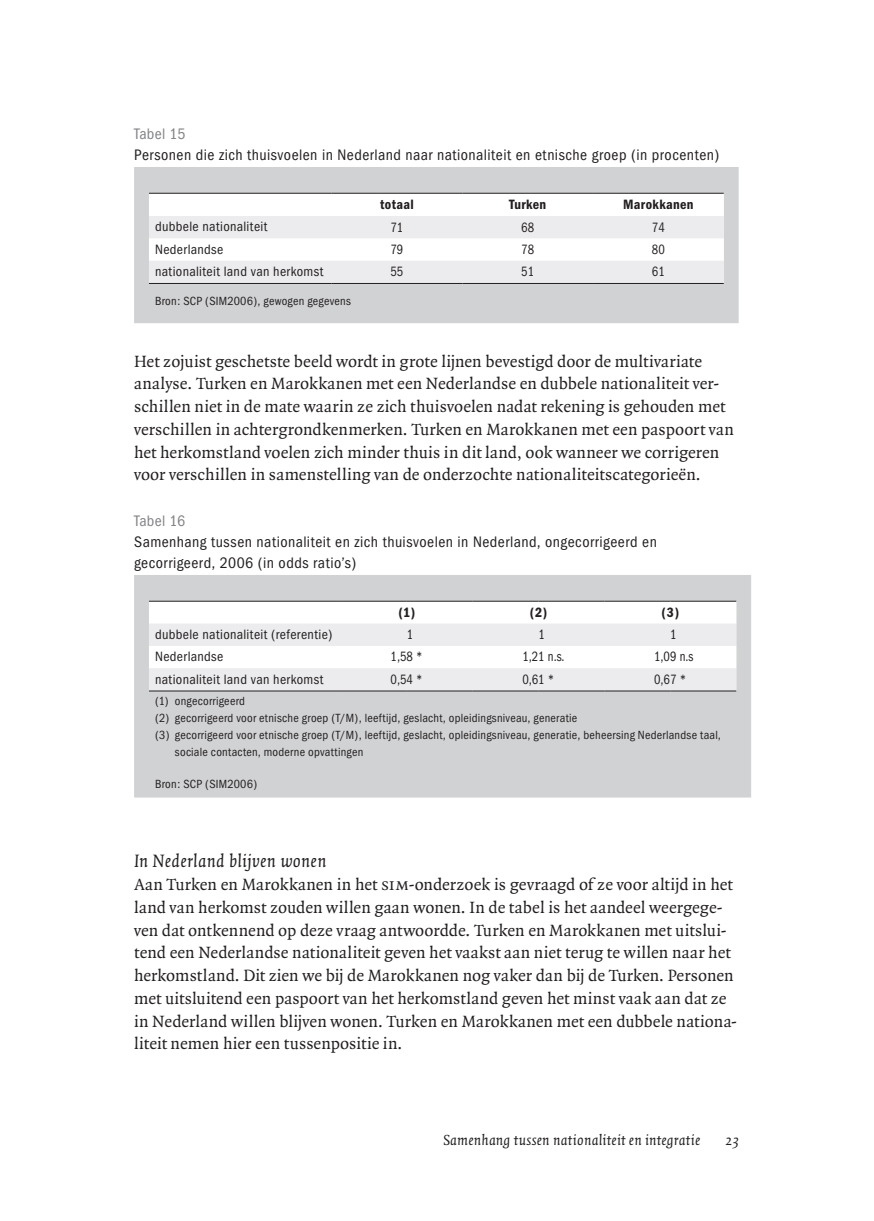
<style>
.page{position:relative;width:874px;height:1221px;background:#fff}
.page>*{position:absolute;margin:0;border:0;box-sizing:border-box;transform-origin:0 0}
.t1{font:italic 19.25px "Quadraat";letter-spacing:.015em;color:#231f20}
.t2{font:17.5px/22.8px "Quadraat";color:#231f20}
.t3{font:condensed 15.75px/21px "Franklin Gothic";letter-spacing:.03em;color:#231f20}
.t4{font:italic 15.75px "Quadraat";letter-spacing:.015em;color:#231f20}
.t5{font:condensed 15.75px "Franklin Gothic";letter-spacing:.015em;color:#808285}
.t6{font:condensed 14px "Franklin Gothic";letter-spacing:.02em;color:#231f20}
.t7{font:condensed 14px "Franklin Gothic";letter-spacing:.02em;color:#231f20;scale:.9 1}
.t8{font:600 condensed 14px "Franklin Gothic";letter-spacing:.025em;color:#231f20}
.t9{font:condensed 12.25px "Franklin Gothic";letter-spacing:.02em;color:#231f20}
.s1{font-family:"Quadraat Small Caps"}
</style>
<div class="page">
<div style="left:134px;top:167px;width:604px;height:156px;background:#d1d2d4"></div>
<svg style="left:149px;top:194px;width:574px;height:89px"></svg>
<hr style="left:149px;top:283px;width:182px;height:1px;background:#231f20">
<hr style="left:331px;top:283px;width:131px;height:1px;background:#231f20">
<hr style="left:462px;top:283px;width:130px;height:1px;background:#231f20">
<hr style="left:592px;top:283px;width:131px;height:1px;background:#231f20">
<hr style="left:149px;top:193px;width:182px;height:1px;background:#231f20">
<hr style="left:331px;top:193px;width:131px;height:1px;background:#231f20">
<hr style="left:462px;top:193px;width:130px;height:1px;background:#231f20">
<hr style="left:592px;top:193px;width:131px;height:1px;background:#231f20">
<div style="left:134px;top:575px;width:616px;height:222px;background:#d1d2d4"></div>
<svg style="left:149px;top:601px;width:586px;height:89px"></svg>
<hr style="left:149px;top:690px;width:192px;height:1px;background:#231f20">
<hr style="left:341px;top:690px;width:65px;height:1px;background:#231f20">
<hr style="left:406px;top:690px;width:66px;height:1px;background:#231f20">
<hr style="left:472px;top:690px;width:66px;height:1px;background:#231f20">
<hr style="left:538px;top:690px;width:66px;height:1px;background:#231f20">
<hr style="left:604px;top:690px;width:66px;height:1px;background:#231f20">
<hr style="left:670px;top:690px;width:65px;height:1px;background:#231f20">
<hr style="left:149px;top:600px;width:192px;height:1px;background:#231f20">
<hr style="left:341px;top:600px;width:65px;height:1px;background:#231f20">
<hr style="left:406px;top:600px;width:66px;height:1px;background:#231f20">
<hr style="left:472px;top:600px;width:66px;height:1px;background:#231f20">
<hr style="left:538px;top:600px;width:66px;height:1px;background:#231f20">
<hr style="left:604px;top:600px;width:66px;height:1px;background:#231f20">
<hr style="left:670px;top:600px;width:65px;height:1px;background:#231f20">
<p class="t5" style="left:134px;top:125px;width:53px">Tabel 15</p>
<p class="t3" style="left:134px;top:144px;width:586px">Personen die zich thuisvoelen in Nederland naar nationaliteit en etnische groep (in procenten)</p>
<p class="t8" style="left:380px;top:196px;width:35px">totaal</p>
<p class="t8" style="left:509px;top:196px;width:39px">Turken</p>
<p class="t8" style="left:623px;top:196px;width:72px">Marokkanen</p>
<p class="t6" style="left:155px;top:219px;width:114px">dubbele nationaliteit</p>
<p class="t7" style="left:390px;top:219px;width:16px">71</p>
<p class="t7" style="left:521px;top:219px;width:16px">68</p>
<p class="t7" style="left:651px;top:219px;width:16px">74</p>
<p class="t6" style="left:155px;top:241px;width:70px">Nederlandse</p>
<p class="t7" style="left:390px;top:241px;width:16px">79</p>
<p class="t7" style="left:521px;top:241px;width:16px">78</p>
<p class="t7" style="left:651px;top:241px;width:16px">80</p>
<p class="t6" style="left:155px;top:264px;width:170px">nationaliteit land van herkomst</p>
<p class="t7" style="left:390px;top:264px;width:16px">55</p>
<p class="t7" style="left:521px;top:264px;width:16px">51</p>
<p class="t7" style="left:651px;top:264px;width:16px">61</p>
<p class="t9" style="left:155px;top:294px;width:197px">Bron: SCP (SIM2006), gewogen gegevens</p>
<p class="t2" style="left:134px;top:350px;width:601px">Het zojuist geschetste beeld wordt in grote lijnen bevestigd door de multivariate analyse. Turken en Marokkanen met een Nederlandse en dubbele nationaliteit ver&shy;schillen niet in de mate waarin ze zich thuisvoelen nadat rekening is gehouden met verschillen in achtergrondkenmerken. Turken en Marokkanen met een paspoort van het herkomstland voelen zich minder thuis in dit land, ook wanneer we corrigeren voor verschillen in samenstelling van de onderzochte nationaliteitscategorieën.</p>
<p class="t5" style="left:134px;top:512px;width:53px">Tabel 16</p>
<p class="t3" style="left:134px;top:531px;width:524px">Samenhang tussen nationaliteit en zich thuisvoelen in Nederland, ongecorrigeerd en gecorrigeerd, 2006 (in odds ratio’s)</p>
<p class="t8" style="left:398px;top:604px;width:18px">(1)</p>
<p class="t8" style="left:529px;top:604px;width:19px">(2)</p>
<p class="t8" style="left:661px;top:604px;width:19px">(3)</p>
<p class="t6" style="left:155px;top:626px;width:179px">dubbele nationaliteit (referentie)</p>
<p class="t7" style="left:406px;top:626px;width:9px">1</p>
<p class="t7" style="left:538px;top:626px;width:9px">1</p>
<p class="t7" style="left:670px;top:626px;width:9px">1</p>
<p class="t6" style="left:155px;top:648px;width:70px">Nederlandse</p>
<p class="t7" style="left:390px;top:648px;width:37px">1,58 *</p>
<p class="t7" style="left:522px;top:648px;width:48px">1,21 n.s.</p>
<p class="t7" style="left:653px;top:648px;width:45px">1,09 n.s</p>
<p class="t6" style="left:155px;top:671px;width:170px">nationaliteit land van herkomst</p>
<p class="t7" style="left:390px;top:671px;width:37px">0,54 *</p>
<p class="t7" style="left:522px;top:671px;width:37px">0,61 *</p>
<p class="t7" style="left:653px;top:671px;width:37px">0,67 *</p>
<p class="t9" style="left:155px;top:694px;width:91px">(1) ongecorrigeerd</p>
<p class="t9" style="left:155px;top:711px;width:423px">(2) gecorrigeerd voor etnische groep (T/M), leeftijd, geslacht, opleidingsniveau, generatie</p>
<p class="t9" style="left:155px;top:728px;width:567px">(3) gecorrigeerd voor etnische groep (T/M), leeftijd, geslacht, opleidingsniveau, generatie, beheersing Nederlandse taal,</p>
<p class="t9" style="left:175px;top:745px;width:190px">sociale contacten, moderne opvattingen</p>
<p class="t9" style="left:155px;top:776px;width:103px">Bron: SCP (SIM2006)</p>
<p class="t1" style="left:134px;top:851px;width:194px">In Nederland blijven wonen</p>
<p class="t2" style="left:134px;top:873px;width:604px">Aan Turken en Marokkanen in het <span class="s1">sim</span>-onderzoek is gevraagd of ze voor altijd in het land van herkomst zouden willen gaan wonen. In de tabel is het aandeel weergege&shy;ven dat ontkennend op deze vraag antwoordde. Turken en Marokkanen met uitslui&shy;tend een Nederlandse nationaliteit geven het vaakst aan niet terug te willen naar het herkomstland. Dit zien we bij de Marokkanen nog vaker dan bij de Turken. Personen met uitsluitend een paspoort van het herkomstland geven het minst vaak aan dat ze in Nederland willen blijven wonen. Turken en Marokkanen met een dubbele nationa&shy;liteit nemen hier een tussenpositie in.</p>
<p class="t4" style="left:443px;top:1131px;width:258px">Samenhang tussen nationaliteit en integratie</p>
<p class="t4" style="left:724px;top:1131px;width:17px">23</p>
</div>
